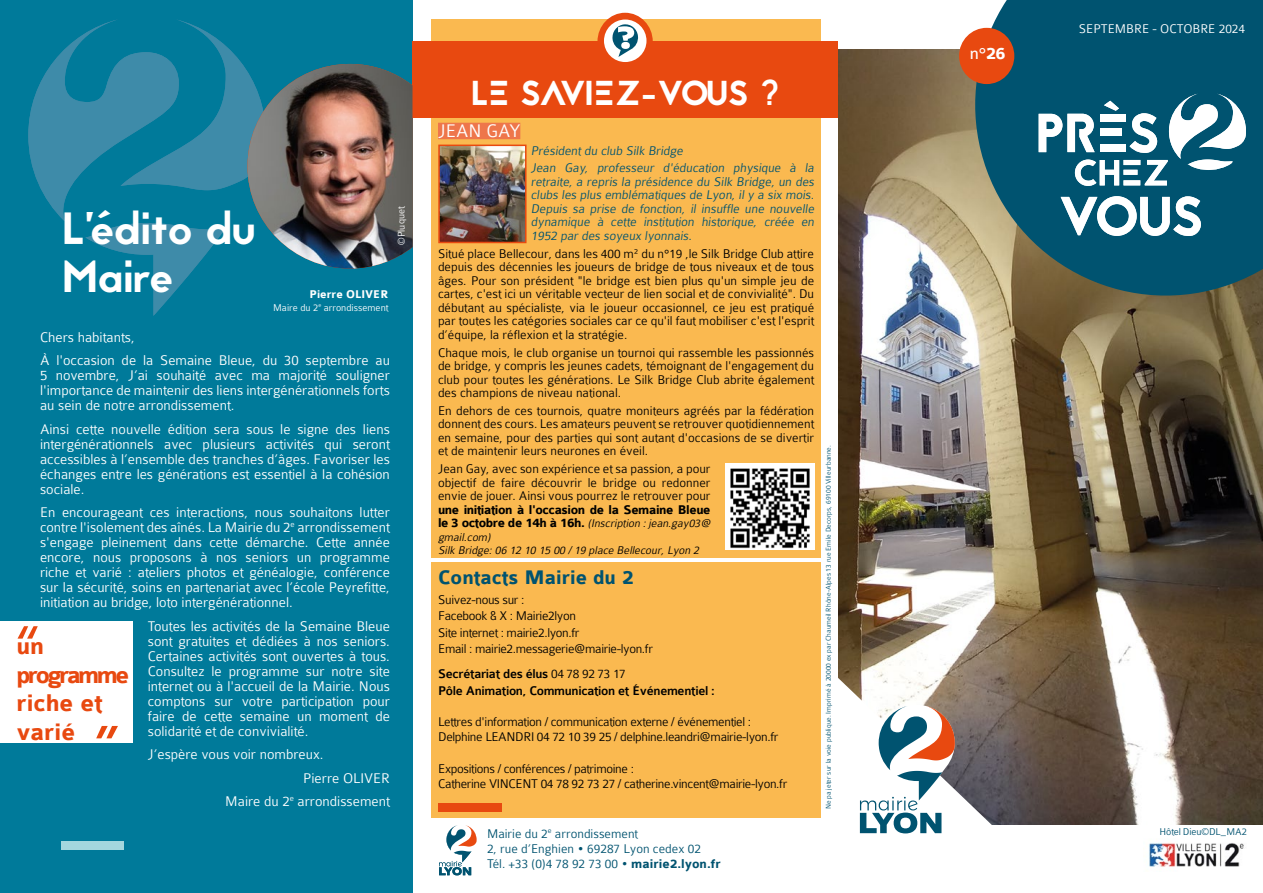
<style>
.page{position:relative;width:1263px;height:893px;background:#fff}
.page>*{position:absolute;margin:0;border:0;box-sizing:border-box;transform-origin:0 0}
.t1{font:66px "Colaborate";color:#e84910}
.t2{font:500 66px "Colaborate";color:#e84910}
.t3{font:45px/48px "Jaapokkisubtract";color:#fff}
.t4{font:34.5px "Jaapokkisubtract";letter-spacing:-.03em;color:#fff}
.t5{font:700 25.5px/28.5px "Colaborate";letter-spacing:-.005em;color:#e84910}
.t6{font:700 21px "Colaborate";color:#005370}
.t7{font:300 19.5px "Colaborate";color:#fff}
.t8{font:18px "Colaborate";color:#fff}
.t9{font:300 15px/15px "Colaborate";color:#fff;text-align:justify}
.t10{font:300 13.5px/13.5px "Colaborate";letter-spacing:-.025em;color:#000;text-align:justify}
.t11{font:300 13.5px/13.5px "Colaborate";color:#005370}
.t12{font:500 13.5px/17.5px "Colaborate";letter-spacing:-.025em;color:#000}
.t13{font:700 13.5px "Colaborate";letter-spacing:-.03em;color:#000}
.t14{font:300 13.5px "Colaborate";color:#fff}
.t15{font:italic 300 12px/13.5px "Colaborate";color:#000}
.t16{font:700 12px "Colaborate";color:#fff}
.t17{font:300 10.5px "Colaborate";color:#fff}
.t18{font:300 10.5px "Colaborate";letter-spacing:-.01em;color:#005370}
.t19{font:300 7.5px "Colaborate";color:#005370}
.s1{font-weight:700;font-style:normal;font-size:13.5px}
.s2{font-weight:300}
.s3{font-weight:700}
</style>
<div class="page">
<div style="left:0;top:0;width:412px;height:893px;background:#007a9a"></div>
<div style="left:61px;top:841px;width:63px;height:8px;background:#a4d7de"></div>
<img style="left:838px;top:49px;width:425px;height:776px">
<div style="left:431px;top:20px;width:390px;height:538px;background:#fab950"></div>
<div style="left:412px;top:41px;width:426px;height:76px;background:#e84910"></div>
<svg style="left:28px;top:20px;width:324px;height:296px"></svg>
<img style="left:247px;top:64px;width:165px;height:205px">
<div style="left:431px;top:562px;width:390px;height:256px;background:#fab950"></div>
<img style="left:441px;top:148px;width:82px;height:92px">
<div style="left:438px;top:145px;width:88px;height:98px;border:2px solid #e84910"></div>
<div style="left:597px;top:13px;width:56px;height:57px;background:#e84910;border-radius:50%"></div>
<div style="left:604px;top:20px;width:42px;height:42px;background:#fff;border-radius:50%"></div>
<svg style="left:612px;top:24px;width:27px;height:33px"></svg>
<div style="left:438px;top:803px;width:64px;height:9px;background:#e84910"></div>
<div style="left:0;top:622px;width:133px;height:121px;background:#fff"></div>
<div style="left:438px;top:123px;width:82px;height:16px;background:#ee764b"></div>
<img style="left:725px;top:464px;width:89px;height:85px">
<svg style="left:951px;top:0;width:312px;height:320px;background:#34676f"></svg>
<div style="left:959px;top:28px;width:55px;height:56px;background:#e84910;border-radius:50%"></div>
<img style="left:1149px;top:842px;width:95px;height:26px">
<svg style="left:838px;top:673px;width:174px;height:161px"></svg>
<svg style="left:439px;top:825px;width:37px;height:50px"></svg>
<svg style="left:1061px;top:196px;width:140px;height:40px"></svg>
<svg style="left:1039px;top:94px;width:207px;height:92px"></svg>
<h2 class="t3" style="left:62px;top:205px;width:195px">L’édito du<br>Maire</h2>
<p class="t17" style="left:396px;top:245px;width:40px;rotate:-91deg">©Pluquet</p>
<p class="t16" style="left:310px;top:288px;width:80px">Pierre OLIVER</p>
<p class="t17" style="left:273px;top:302px;width:117px">Maire du 2<sup>e</sup> arrondissement</p>
<p class="t9" style="left:40px;top:325px;width:351px;line-height:23.5px">Chers habitants,<br>À l'occasion de la Semaine Bleue, du 30 septembre au</p>
<p class="t9" style="left:40px;top:368px;width:351px">5 novembre, J’ai souhaité avec ma majorité souligner l'importance de maintenir des liens intergénérationnels forts au sein de notre arrondissement.</p>
<p class="t9" style="left:40px;top:422px;width:351px">Ainsi cette nouvelle édition sera sous le signe des liens intergénérationnels avec plusieurs activités qui seront accessibles à l’ensemble des tranches d’âges. Favoriser les échanges entre les générations est essentiel à la cohésion sociale.</p>
<p class="t9" style="left:40px;top:505px;width:351px">En encourageant ces interactions, nous souhaitons lutter contre l'isolement des aînés. La Mairie du 2<sup>e</sup> arrondissement s'engage pleinement dans cette démarche. Cette année encore, nous proposons à nos seniors un programme riche et varié : ateliers photos et généalogie, conférence sur la sécurité, soins en partenariat avec l’école Peyrefitte, initiation au bridge, loto intergénérationnel.</p>
<p class="t9" style="left:148px;top:619px;width:244px">Toutes les activités de la Semaine Bleue sont gratuites et dédiées à nos seniors.<br>Certaines activités sont ouvertes à tous.<br>Consultez le programme sur notre site internet ou à l'accueil de la Mairie. Nous comptons sur votre participation pour faire de cette semaine un moment de solidarité et de convivialité.</p>
<p class="t9" style="left:148px;top:747px;width:177px">J’espère vous voir nombreux.</p>
<p class="t9" style="left:303px;top:771px;width:88px">Pierre OLIVER</p>
<p class="t9" style="left:225px;top:794px;width:166px">Maire du 2<sup>e</sup> arrondissement</p>
<h1 class="t1" style="left:15px;top:614px;width:27px">“</h1>
<h3 class="t5" style="left:16px;top:633px;width:114px">un programme riche et varié</h3>
<h1 class="t2" style="left:121px;top:751px;width:29px;rotate:-180deg">“</h1>
<h3 class="t4" style="left:471px;top:69px;width:310px">LE SAVIEZ-VOUS ?</h3>
<h3 class="t7" style="left:438px;top:121px;width:84px">JEAN GAY</h3>
<p class="t11" style="left:531px;top:142px;width:287px;line-height:17.7px">Président du club Silk Bridge<br>Jean Gay, professeur d'éducation physique à la</p>
<p class="t11" style="left:531px;top:175px;width:287px;text-align:justify">retraite, a repris la présidence du Silk Bridge, un des clubs les plus emblématiques de Lyon, il y a six mois.<br>Depuis sa prise de fonction, il insuffle une nouvelle dynamique à cette institution historique, créée en 1952 par des soyeux lyonnais.</p>
<p class="t10" style="left:438px;top:247px;width:378px">Situé place Bellecour, dans les 400 m² du n°19 ,le Silk Bridge Club attire depuis des décennies les joueurs de bridge de tous niveaux et de tous âges. Pour son président "le bridge est bien plus qu'un simple jeu de cartes, c'est ici un véritable vecteur de lien social et de convivialité". Du débutant au spécialiste, via le joueur occasionnel, ce jeu est pratiqué par toutes les catégories sociales car ce qu'il faut mobiliser c'est l'esprit d’équipe, la réflexion et la stratégie.</p>
<p class="t10" style="left:438px;top:346px;width:378px">Chaque mois, le club organise un tournoi qui rassemble les passionnés de bridge, y compris les jeunes cadets, témoignant de l'engagement du club pour toutes les générations. Le Silk Bridge Club abrite également des champions de niveau national.</p>
<p class="t10" style="left:438px;top:404px;width:378px">En dehors de ces tournois, quatre moniteurs agréés par la fédération donnent des cours. Les amateurs peuvent se retrouver quotidiennement en semaine, pour des parties qui sont autant d'occasions de se divertir et de maintenir leurs neurones en éveil.</p>
<p class="t10" style="left:438px;top:462px;width:274px">Jean Gay, avec son expérience et sa passion, a pour objectif de faire découvrir le bridge ou redonner envie de jouer. Ainsi vous pourrez le retrouver pour</p>
<p class="t13" style="left:438px;top:502px;width:274px">une initiation à l'occasion de la Semaine Bleue</p>
<p class="t15" style="left:438px;top:516px;width:276px"><span class="s1">l e 3 o cto b re d e 1 4 h à 1 6 h .</span> (Inscription :jean.gay03@ gmail.com)<br>Silk Bridge:06 12 10 15 00 /19 place Bellecour,Lyon 2</p>
<h3 class="t6" style="left:438px;top:566px;width:197px">Contacts Mairie du 2</h3>
<p class="t10" style="left:438px;top:592px;width:216px;line-height:16.2px;text-align:left">Suivez-nous sur :<br>Facebook &amp; X : Mairie2lyon<br>Site internet : mairie2.lyon.fr<br>Email : mairie2.messagerie@mairie-lyon.fr</p>
<p class="t12" style="left:438px;top:665px;width:278px">Secrétariat des élus <span class="s2">04 78 92 73 17<br></span>Pôle Animation, Communication et Événementiel :</p>
<p class="t10" style="left:438px;top:715px;width:342px;line-height:15px">Lettres d'information / communication externe / événementiel :<br>Delphine LEANDRI 04 72 10 39 25 / delphine.leandri@mairie-lyon.fr</p>
<p class="t10" style="left:438px;top:761px;width:351px;line-height:15px">Expositions / conférences / patrimoine :<br>Catherine VINCENT 04 78 92 73 27 / catherine.vincent@mairie-lyon.fr</p>
<p class="t11" style="left:487px;top:826px;width:235px;line-height:15px">Mairie du 2<sup>e</sup> arrondissement<br>2, rue d’Enghien • 69287 Lyon cedex 02<br>Tél. +33 (0)4 78 92 73 00 • <span class="s3">mairie2.lyon.fr</span></p>
<p class="t19" style="left:824px;top:809px;width:366px;rotate:-90deg">Ne pa jeter sur la voie publique. Imprimé à 20000 ex par Chaumeil Rhône-Alpes 13 rue Emile Decorps, 69100 Villeurbanne.</p>
<h3 class="t8" style="left:970px;top:44px;width:37px">n°<span class="s3">26</span></h3>
<p class="t14" style="left:1079px;top:22px;width:168px">SEPTEMBRE - OCTOBRE 2024</p>
<p class="t18" style="left:1159px;top:826px;width:89px">Hôtel Dieu©DL_MA2</p>
</div>
